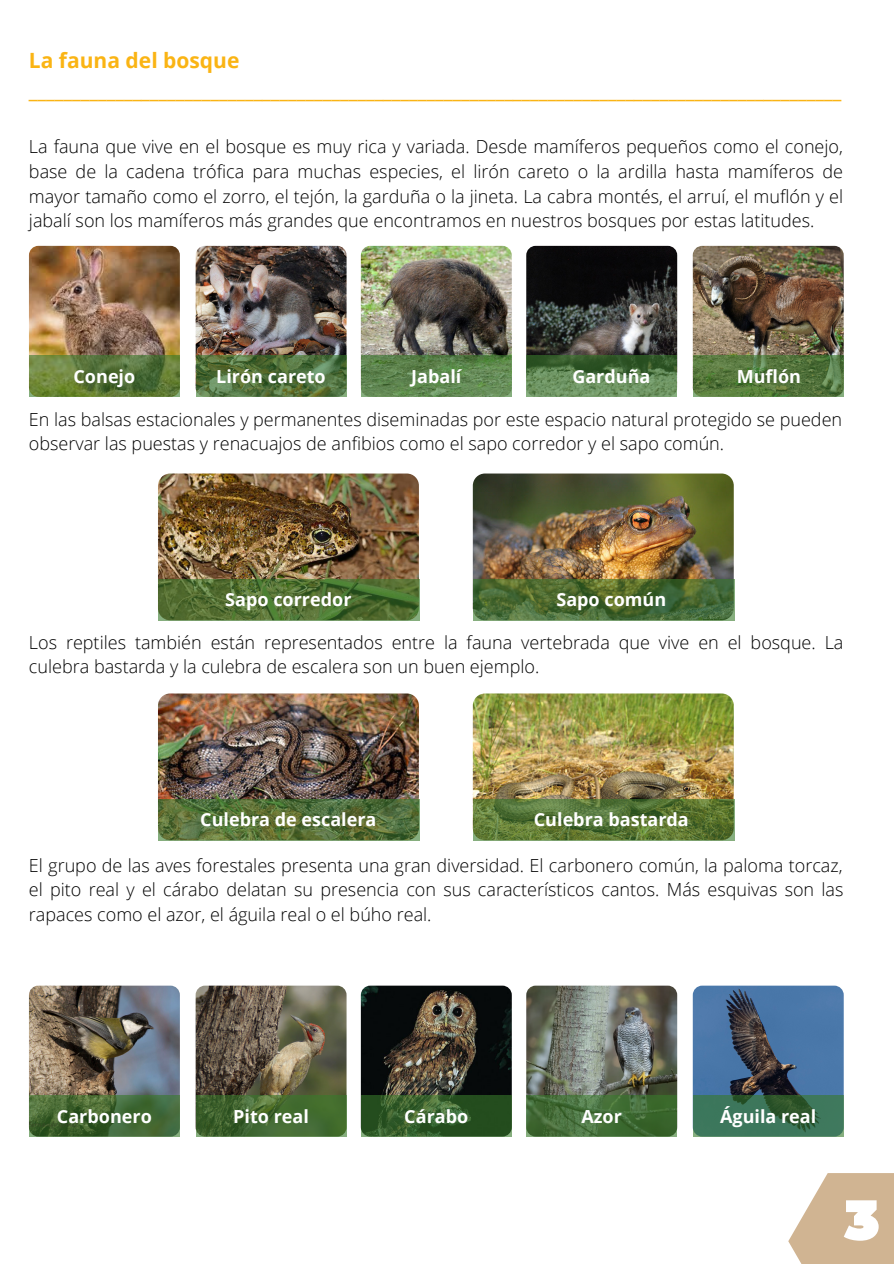
<style>
.page{position:relative;width:894px;height:1264px;background:#fff}
.page>*{position:absolute;margin:0;border:0;box-sizing:border-box;transform-origin:0 0}
.t1{font:700 21px "Open Sans";color:#fab414}
.t2{font:300 18px/24.8px "Open Sans";color:#000;text-align:justify}
.t3{font:700 18px "Open Sans";color:#fff}
</style>
<div class="page">
<img style="left:29px;top:246px;width:151px;height:151px;border-radius:9px">
<img style="left:195px;top:246px;width:151px;height:151px;border-radius:9px">
<img style="left:361px;top:246px;width:150px;height:151px;border-radius:9px">
<img style="left:526px;top:246px;width:151px;height:151px;border-radius:9px">
<img style="left:692px;top:246px;width:151px;height:151px;border-radius:9px">
<img style="left:29px;top:985px;width:151px;height:151px;border-radius:9px">
<img style="left:195px;top:985px;width:151px;height:151px;border-radius:9px">
<img style="left:361px;top:985px;width:150px;height:151px;border-radius:9px">
<img style="left:526px;top:985px;width:151px;height:151px;border-radius:9px">
<img style="left:692px;top:985px;width:151px;height:151px;border-radius:9px">
<img style="left:158px;top:473px;width:261px;height:147px;border-radius:12px">
<img style="left:472px;top:473px;width:261px;height:147px;border-radius:12px">
<img style="left:158px;top:693px;width:261px;height:147px;border-radius:12px">
<img style="left:472px;top:693px;width:261px;height:147px;border-radius:12px">
<svg style="left:29px;top:1095px;width:151px;height:42px;background:#446835"></svg>
<svg style="left:195px;top:1095px;width:151px;height:42px;background:#446a32"></svg>
<svg style="left:361px;top:1095px;width:150px;height:42px;background:#315a29"></svg>
<svg style="left:526px;top:1095px;width:151px;height:42px;background:#446e39"></svg>
<svg style="left:692px;top:1095px;width:151px;height:42px;background:#3b7153"></svg>
<svg style="left:158px;top:799px;width:261px;height:41px;background:#567039"></svg>
<svg style="left:472px;top:799px;width:262px;height:41px;background:#5c7838"></svg>
<svg style="left:158px;top:579px;width:261px;height:42px;background:#527134"></svg>
<svg style="left:472px;top:579px;width:262px;height:42px;background:#4d6d36"></svg>
<svg style="left:29px;top:355px;width:151px;height:42px;background:#5f7a3a"></svg>
<svg style="left:195px;top:355px;width:151px;height:42px;background:#547440"></svg>
<svg style="left:361px;top:355px;width:150px;height:42px;background:#5e864f"></svg>
<svg style="left:526px;top:355px;width:151px;height:42px;background:#567c4b"></svg>
<svg style="left:692px;top:355px;width:151px;height:42px;background:#56783f"></svg>
<svg style="left:788px;top:1173px;width:105px;height:90px"></svg>
<p class="t1" style="left:29px;top:46px;width:212px">La fauna del bosque</p>
<p class="t1" style="left:29px;top:75px;width:813px">______________________________________________________________________________________________</p>
<p class="t2" style="left:29px;top:134px;width:815px">La fauna que vive en el bosque es muy rica y variada. Desde mamíferos pequeños como el conejo, base de la cadena trófica para muchas especies, el lirón careto o la ardilla hasta mamíferos de mayor tamaño como el zorro, el tejón, la garduña o la jineta. La cabra montés, el arruí, el muflón y el jabalí son los mamíferos más grandes que encontramos en nuestros bosques por estas latitudes.</p>
<p class="t3" style="left:73px;top:364px;width:63px">Conejo</p>
<p class="t3" style="left:216px;top:364px;width:111px">Lirón careto</p>
<p class="t3" style="left:411px;top:364px;width:52px">Jabalí</p>
<p class="t3" style="left:572px;top:364px;width:80px">Garduña</p>
<p class="t3" style="left:736px;top:364px;width:66px">Muflón</p>
<p class="t2" style="left:29px;top:406px;width:814px">En las balsas estacionales y permanentes diseminadas por este espacio natural protegido se pueden observar las puestas y renacuajos de anfibios como el sapo corredor y el sapo común.</p>
<p class="t3" style="left:225px;top:587px;width:128px">Sapo corredor</p>
<p class="t3" style="left:556px;top:587px;width:111px">Sapo común</p>
<p class="t2" style="left:29px;top:629px;width:815px">Los reptiles también están representados entre la fauna vertebrada que vive en el bosque. La culebra bastarda y la culebra de escalera son un buen ejemplo.</p>
<p class="t3" style="left:200px;top:807px;width:178px">Culebra de escalera</p>
<p class="t3" style="left:533px;top:807px;width:156px">Culebra bastarda</p>
<p class="t2" style="left:29px;top:852px;width:815px">El grupo de las aves forestales presenta una gran diversidad. El carbonero común, la paloma torcaz, el pito real y el cárabo delatan su presencia con sus característicos cantos. Más esquivas son las rapaces como el azor, el águila real o el búho real.</p>
<p class="t3" style="left:57px;top:1103px;width:96px">Carbonero</p>
<p class="t3" style="left:233px;top:1103px;width:77px">Pito real</p>
<p class="t3" style="left:404px;top:1103px;width:65px">Cárabo</p>
<p class="t3" style="left:581px;top:1103px;width:42px">Azor</p>
<p class="t3" style="left:720px;top:1103px;width:98px">Águila real</p>
</div>
